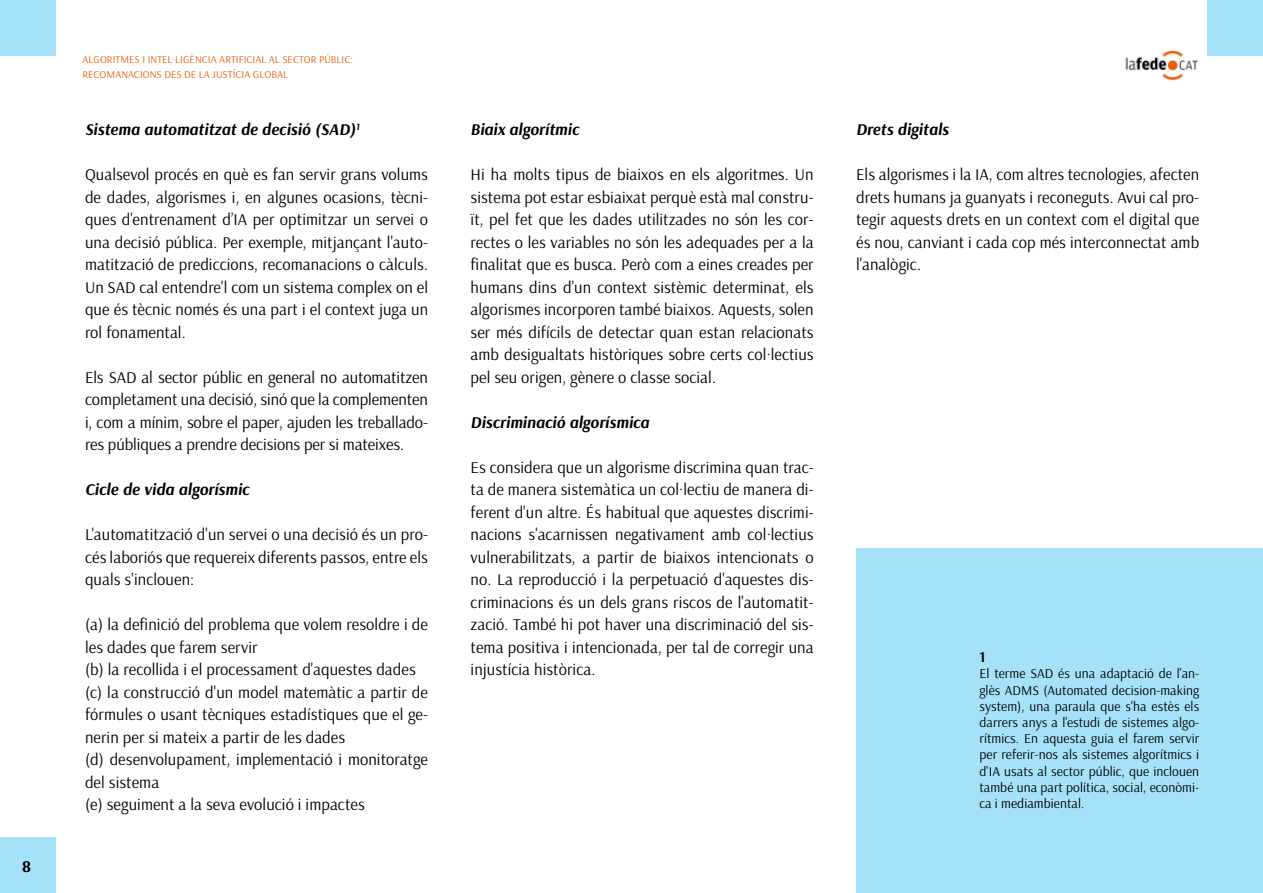
<style>
.page{position:relative;width:1263px;height:893px;background:#fff}
.page>*{position:absolute;margin:0;border:0;box-sizing:border-box;transform-origin:0 0}
.t1{font:16.5px/22.5px "Arsenal";letter-spacing:.005em;color:#000;text-align:justify}
.t2{font:italic 700 16.5px "Arsenal";letter-spacing:.005em;color:#000}
.t3{font:700 16.5px "Arsenal";color:#000}
.t4{font:700 15px "Arsenal";color:#000}
.t5{font:13.5px/16.2px "Arsenal";letter-spacing:.005em;color:#000;text-align:justify}
.t6{font:10.5px/15px "Arsenal";letter-spacing:.005em;color:#e86112}
</style>
<div class="page">
<img style="left:1125px;top:50px;width:74px;height:31px">
<div style="left:0;top:0;width:55px;height:55px;background:#a6e1fa"></div>
<div style="left:1208px;top:0;width:55px;height:55px;background:#a6e1fa"></div>
<div style="left:0;top:838px;width:55px;height:55px;background:#a6e1fa"></div>
<div style="left:856px;top:549px;width:407px;height:344px;background:#a6e1fa"></div>
<p class="t3" style="left:22px;top:856px;width:10px">8</p>
<p class="t6" style="left:82px;top:52px;width:272px">ALGORITMES I INTEL·LIGÈNCIA ARTIFICIAL AL SECTOR PÚBLIC:<br>RECOMANACIONS DES DE LA JUSTÍCIA GLOBAL</p>
<p class="t2" style="left:85px;top:119px;width:276px">Sistema automatitzat de decisió (SAD)<sup>1</sup></p>
<p class="t1" style="left:85px;top:163px;width:345px">Qualsevol procés en què es fan servir grans volums de dades, algorismes i, en algunes ocasions, tècni&shy;ques d'entrenament d’IA per optimitzar un servei o una decisió pública. Per exemple, mitjançant l'auto&shy;matització de prediccions, recomanacions o càlculs.<br>Un SAD cal entendre'l com un sistema complex on el que és tècnic només és una part i el context juga un rol fonamental.</p>
<p class="t1" style="left:85px;top:366px;width:345px">Els SAD al sector públic en general no automatitzen completament una decisió, sinó que la complementen i, com a mínim, sobre el paper, ajuden les treballado&shy;res públiques a prendre decisions per si mateixes.</p>
<p class="t2" style="left:85px;top:479px;width:166px">Cicle de vida algorísmic</p>
<p class="t1" style="left:85px;top:523px;width:344px">L'automatització d'un servei o una decisió és un pro&shy;cés laboriós que requereix diferents passos, entre els quals s'inclouen:</p>
<p class="t1" style="left:85px;top:613px;width:345px;text-align:left">(a) la definició del problema que volem resoldre i de les dades que farem servir<br>(b) la recollida i el processament d'aquestes dades (c) la construcció d'un model matemàtic a partir de fórmules o usant tècniques estadístiques que el ge&shy;nerin per si mateix a partir de les dades<br>(d) desenvolupament, implementació i monitoratge del sistema<br>(e) seguiment a la seva evolució i impactes</p>
<p class="t2" style="left:471px;top:119px;width:110px">Biaix algorítmic</p>
<p class="t1" style="left:471px;top:163px;width:345px">Hi ha molts tipus de biaixos en els algoritmes. Un sistema pot estar esbiaixat perquè està mal constru&shy;ït, pel fet que les dades utilitzades no són les cor&shy;rectes o les variables no són les adequades per a la finalitat que es busca. Però com a eines creades per humans dins d’un context sistèmic determinat, els algorismes incorporen també biaixos. Aquests, solen ser més difícils de detectar quan estan relacionats amb desigualtats històriques sobre certs col·lectius pel seu origen, gènere o classe social.</p>
<p class="t2" style="left:471px;top:412px;width:180px">Discriminació algorísmica</p>
<p class="t1" style="left:471px;top:456px;width:345px">Es considera que un algorisme discrimina quan trac&shy;ta de manera sistemàtica un col·lectiu de manera di&shy;ferent d'un altre. És habitual que aquestes discrimi&shy;nacions s'acarnissen negativament amb col·lectius vulnerabilitzats, a partir de biaixos intencionats o no. La reproducció i la perpetuació d'aquestes dis&shy;criminacions és un dels grans riscos de l'automatit&shy;zació. També hi pot haver una discriminació del sis&shy;tema positiva i intencionada, per tal de corregir una injustícia històrica.</p>
<p class="t2" style="left:856px;top:119px;width:94px">Drets digitals</p>
<p class="t1" style="left:856px;top:164px;width:345px">Els algorismes i la IA, com altres tecnologies, afecten drets humans ja guanyats i reconeguts. Avui cal pro&shy;tegir aquests drets en un context com el digital que és nou, canviant i cada cop més interconnectat amb l'analògic.</p>
<p class="t4" style="left:979px;top:648px;width:7px">1</p>
<p class="t5" style="left:979px;top:666px;width:221px">El terme SAD és una adaptació de l'an&shy;glès ADMS (Automated decision-making system), una paraula que s'ha estès els darrers anys a l'estudi de sistemes algo&shy;rítmics. En aquesta guia el farem servir per referir-nos als sistemes algorítmics i d'IA usats al sector públic, que inclouen també una part política, social, econòmi&shy;ca i mediambiental.</p>
</div>
